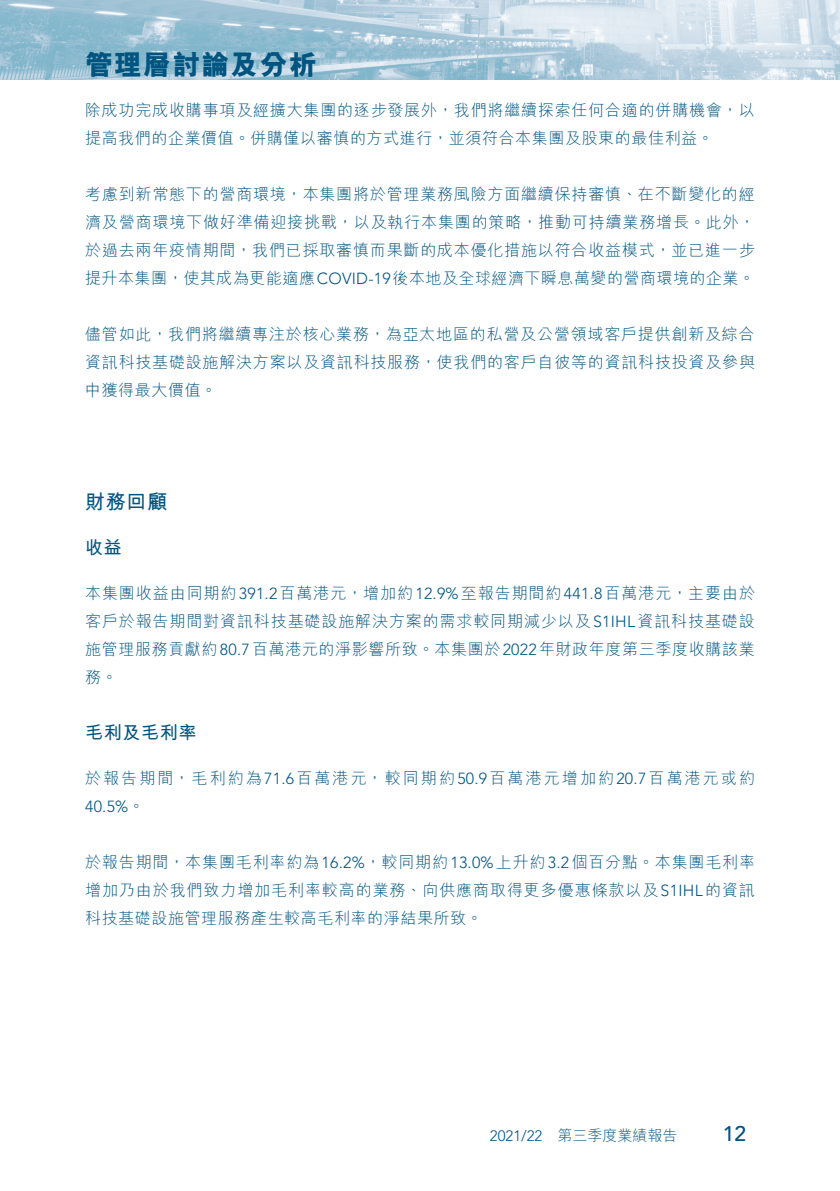
<style>
.page{position:relative;width:840px;height:1191px;background:#fff}
.page>*{position:absolute;margin:0;border:0;box-sizing:border-box;transform-origin:0 0}
.t1{font:800 28px "M Hei HK";letter-spacing:.04em;color:#005480}
.t2{font:500 21px "Avenir LT Std";color:#005480}
._01_H1{font:700 20px "M Hei HK";color:#005480}
._02_H2{font:700 18px "M Hei HK";letter-spacing:.035em;color:#005480}
._00_txt{font:300 16px/28px "M Hei HK";letter-spacing:.05em;color:#005480;text-align:justify}
._00_txt-2{font:300 16px/28px "M Hei HK";letter-spacing:.13em;color:#005480}
.t3{font:300 15px "M Hei HK";color:#005480}
.s1{font-family:"Avenir LT Std"}
</style>
<div class="page">
<img style="left:0;top:0;width:839px;height:79px">
<h1 class="t1" style="left:85px;top:50px;width:233px">管理層討論及分析</h1>
<p class="_00_txt" style="left:85px;top:96px;width:670px">除成功完成收購事項及經擴大集團的逐步發展外，我們將繼續探索任何合適的併購機會，以提高我們的企業價值。併購僅以審慎的方式進行，並須符合本集團及股東的最佳利益。</p>
<p class="_00_txt" style="left:85px;top:180px;width:671px">考慮到新常態下的營商環境，本集團將於管理業務風險方面繼續保持審慎、在不斷變化的經濟及營商環境下做好準備迎接挑戰，以及執行本集團的策略，推動可持續業務增長。此外，於過去兩年疫情期間，我們已採取審慎而果斷的成本優化措施以符合收益模式，並已進一步提升本集團，使其成為更能適應<span class="s1">COVID-19</span>後本地及全球經濟下瞬息萬變的營商環境的企業。</p>
<p class="_00_txt" style="left:85px;top:320px;width:671px">儘管如此，我們將繼續專注於核心業務，為亞太地區的私營及公營領域客戶提供創新及綜合資訊科技基礎設施解決方案以及資訊科技服務，使我們的客戶自彼等的資訊科技投資及參與中獲得最大價值。</p>
<p class="_01_H1" style="left:85px;top:486px;width:84px">財務回顧</p>
<p class="_02_H2" style="left:85px;top:534px;width:38px">收益</p>
<p class="_00_txt" style="left:85px;top:578px;width:671px">本集團收益由同期約<span class="s1">391.2</span>百萬港元，增加約<span class="s1">12.9%</span>至報告期間約<span class="s1">441.8</span>百萬港元，主要由於客戶於報告期間對資訊科技基礎設施解決方案的需求較同期減少以及<span class="s1">S1IHL</span>資訊科技基礎設施管理服務貢獻約<span class="s1">80.7</span>百萬港元的淨影響所致。本集團於<span class="s1">2022</span>年財政年度第三季度收購該業務。</p>
<p class="_02_H2" style="left:85px;top:719px;width:113px">毛利及毛利率</p>
<p class="_00_txt-2" style="left:85px;top:763px;width:671px">於報告期間，毛利約為<span class="s1">71.6</span>百萬港元，較同期約<span class="s1">50.9</span>百萬港元增加約<span class="s1">20.7</span>百萬港元或約<br><span class="s1">40.5%</span>。</p>
<p class="_00_txt" style="left:85px;top:847px;width:671px">於報告期間，本集團毛利率約為<span class="s1">16.2%</span>，較同期約<span class="s1">13.0%</span>上升約<span class="s1">3.2</span>個百分點。本集團毛利率增加乃由於我們致力增加毛利率較高的業務、向供應商取得更多優惠條款以及<span class="s1">S1IHL</span>的資訊科技基礎設施管理服務產生較高毛利率的淨結果所致。</p>
<p class="t3" style="left:489px;top:1127px;width:189px"><span class="s1">2021/22</span> 第三季度業績報告</p>
<h2 class="t2" style="left:722px;top:1121px;width:25px">12</h2>
</div>
